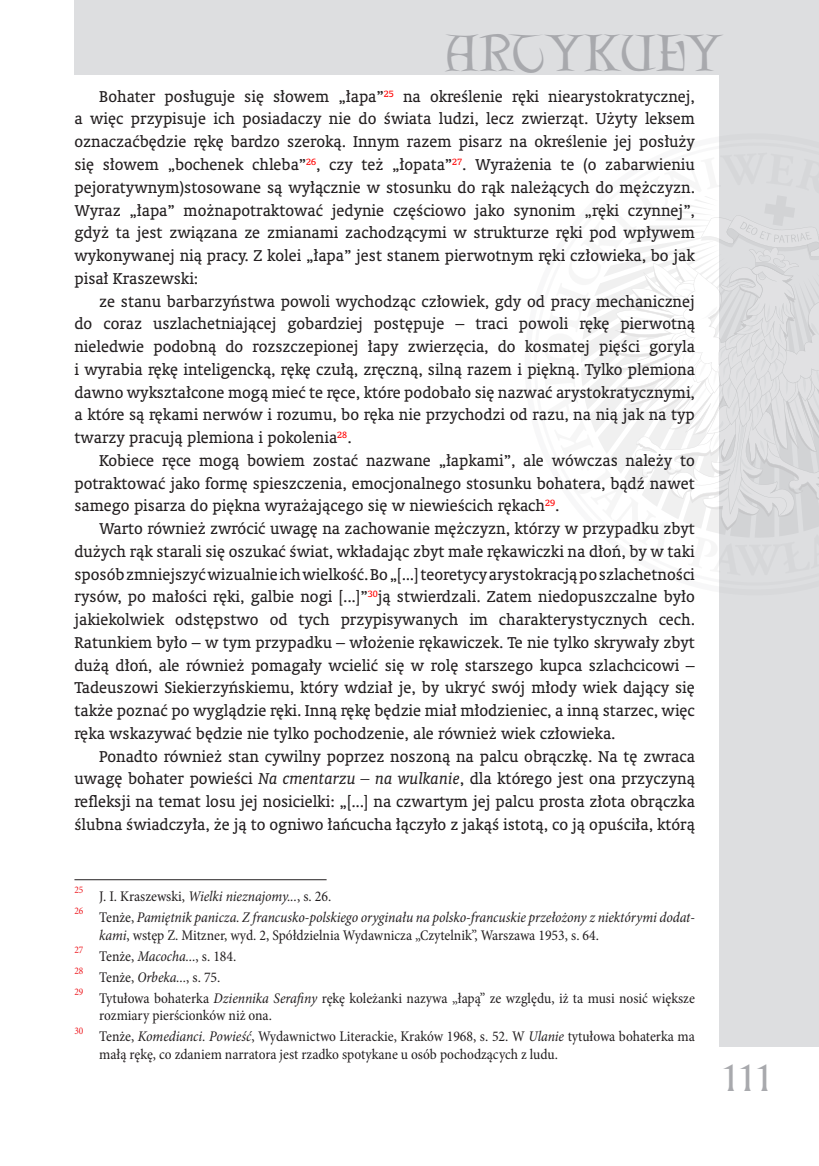
<style>
.page{position:relative;width:819px;height:1166px;background:#fff}
.page>*{position:absolute;margin:0;border:0;box-sizing:border-box;transform-origin:0 0}
.t1{font:46.55px "Lettergical PL";letter-spacing:-.005em;color:#a8a9ad}
.t2{font:36.75px "Amerigo PL";color:#a8a9ad}
.Normalny_PK{font:15.75px/22.8px "Oranda PL";color:#231f20;text-align:justify}
.przypisy_PK{font:condensed 14.88px/17.8px "Minion Pro";color:#231f20}
.przypisy_PK-2{font:italic condensed 14.88px/17.8px "Minion Pro";letter-spacing:-.005em;color:#231f20}
.przypisy_PK-3{font:condensed 10.15px "Minion Pro";color:#ee1d23}
.s1{font-style:italic}
.s2{font-style:normal}
</style>
<div class="page">
<div style="left:719px;top:0;width:100px;height:1047px;background:#dddee0"></div>
<div style="left:74px;top:0;width:745px;height:74px;background:#dddee0"></div>
<svg style="left:581px;top:196px;width:238px;height:341px"></svg>
<hr style="left:74px;top:879px;width:252px;height:1px;background:#231f20">
<h1 class="t1" style="left:445px;top:25px;width:279px">ARTYKUŁY</h1>
<p class="Normalny_PK" style="left:74px;top:85px;width:622px;text-indent:25px">Bohater posługuje się słowem „łapa”<sup>25</sup> na określenie ręki niearystokratycznej, a więc przypisuje ich posiadaczy nie do świata ludzi, lecz zwierząt. Użyty leksem oznaczaćbędzie rękę bardzo szeroką. Innym razem pisarz na określenie jej posłuży się słowem „bochenek chleba”<sup>26</sup>, czy też „łopata”<sup>27</sup>. Wyrażenia te (o zabarwieniu pejoratywnym)stosowane są wyłącznie w stosunku do rąk należących do mężczyzn.<br>Wyraz „łapa” możnapotraktować jedynie częściowo jako synonim „ręki czynnej”, gdyż ta jest związana ze zmianami zachodzącymi w strukturze ręki pod wpływem wykonywanej nią pracy. Z kolei „łapa” jest stanem pierwotnym ręki człowieka, bo jak pisał Kraszewski:</p>
<p class="Normalny_PK" style="left:74px;top:289px;width:622px;text-indent:25px">ze stanu barbarzyństwa powoli wychodząc człowiek, gdy od pracy mechanicznej do coraz uszlachetniającej gobardziej postępuje – traci powoli rękę pierwotną nieledwie podobną do rozszczepionej łapy zwierzęcia, do kosmatej pięści goryla i wyrabia rękę inteligencką, rękę czułą, zręczną, silną razem i piękną. Tylko plemiona dawno wykształcone mogą mieć te ręce, które podobało się nazwać arystokratycznymi, a które są rękami nerwów i rozumu, bo ręka nie przychodzi od razu, na nią jak na typ twarzy pracują plemiona i pokolenia<sup>28</sup>.</p>
<p class="Normalny_PK" style="left:74px;top:449px;width:622px;text-indent:25px">Kobiece ręce mogą bowiem zostać nazwane „łapkami”, ale wówczas należy to potraktować jako formę spieszczenia, emocjonalnego stosunku bohatera, bądź nawet samego pisarza do piękna wyrażającego się w niewieścich rękach<sup>29</sup>.</p>
<p class="Normalny_PK" style="left:74px;top:517px;width:622px;text-indent:25px">Warto również zwrócić uwagę na zachowanie mężczyzn, którzy w przypadku zbyt dużych rąk starali się oszukać świat, wkładając zbyt małe rękawiczki na dłoń, by w taki sposób zmniejszyć wizualnie ich wielkość. Bo „[...] teoretycy arystokracją po szlachetności rysów, po małości ręki, galbie nogi [...]”<sup>30</sup>ją stwierdzali. Zatem niedopuszczalne było jakiekolwiek odstępstwo od tych przypisywanych im charakterystycznych cech.<br>Ratunkiem było – w tym przypadku – włożenie rękawiczek. Te nie tylko skrywały zbyt dużą dłoń, ale również pomagały wcielić się w rolę starszego kupca szlachcicowi – Tadeuszowi Siekierzyńskiemu, który wdział je, by ukryć swój młody wiek dający się także poznać po wyglądzie ręki. Inną rękę będzie miał młodzieniec, a inną starzec, więc ręka wskazywać będzie nie tylko pochodzenie, ale również wiek człowieka.</p>
<p class="Normalny_PK" style="left:74px;top:744px;width:622px;text-indent:25px">Ponadto również stan cywilny poprzez noszoną na palcu obrączkę. Na tę zwraca uwagę bohater powieści <span class="s1">Na cmentarzu – na wulkanie</span>, dla którego jest ona przyczyną refleksji na temat losu jej nosicielki: „[...] na czwartym jej palcu prosta złota obrączka ślubna świadczyła, że ją to ogniwo łańcucha łączyło z jakąś istotą, co ją opuściła, którą</p>
<p class="przypisy_PK-3" style="left:74px;top:883px;width:11px">25</p>
<p class="przypisy_PK" style="left:99px;top:887px;width:233px">J. I. Kraszewski, <span class="s1">Wielki nieznajomy...</span>, s. 26.</p>
<p class="przypisy_PK-3" style="left:74px;top:904px;width:11px">26</p>
<p class="przypisy_PK-2" style="left:99px;top:908px;width:597px"><span class="s2">Tenże,</span> Pamiętnik panicza. Z francusko-polskiego oryginału na polsko-francuskie przełożony z niektórymi dodat&shy;kami<span class="s2">, wstęp Z. Mitzner, wyd. 2, Spółdzielnia Wydawnicza „Czytelnik”, Warszawa 1953, s. 64.</span></p>
<p class="przypisy_PK-3" style="left:74px;top:943px;width:11px">27</p>
<p class="przypisy_PK" style="left:99px;top:947px;width:139px">Tenże, <span class="s1">Macocha...</span>, s. 184.</p>
<p class="przypisy_PK-3" style="left:74px;top:964px;width:11px">28</p>
<p class="przypisy_PK" style="left:99px;top:968px;width:123px">Tenże, <span class="s1">Orbeka...</span>, s. 75.</p>
<p class="przypisy_PK-3" style="left:74px;top:985px;width:11px">29</p>
<p class="przypisy_PK" style="left:99px;top:989px;width:597px">Tytułowa bohaterka <span class="s1">Dziennika Serafiny</span> rękę koleżanki nazywa „łapą” ze względu, iż ta musi nosić większe rozmiary pierścionków niż ona.</p>
<p class="przypisy_PK-3" style="left:74px;top:1024px;width:11px">30</p>
<p class="przypisy_PK" style="left:99px;top:1028px;width:597px">Tenże, <span class="s1">Komedianci. Powieść</span>, Wydawnictwo Literackie, Kraków 1968, s. 52. W <span class="s1">Ulanie</span> tytułowa bohaterka ma małą rękę, co zdaniem narratora jest rzadko spotykane u osób pochodzących z ludu.</p>
<h2 class="t2" style="left:719px;top:1053px;width:56px">111</h2>
</div>
